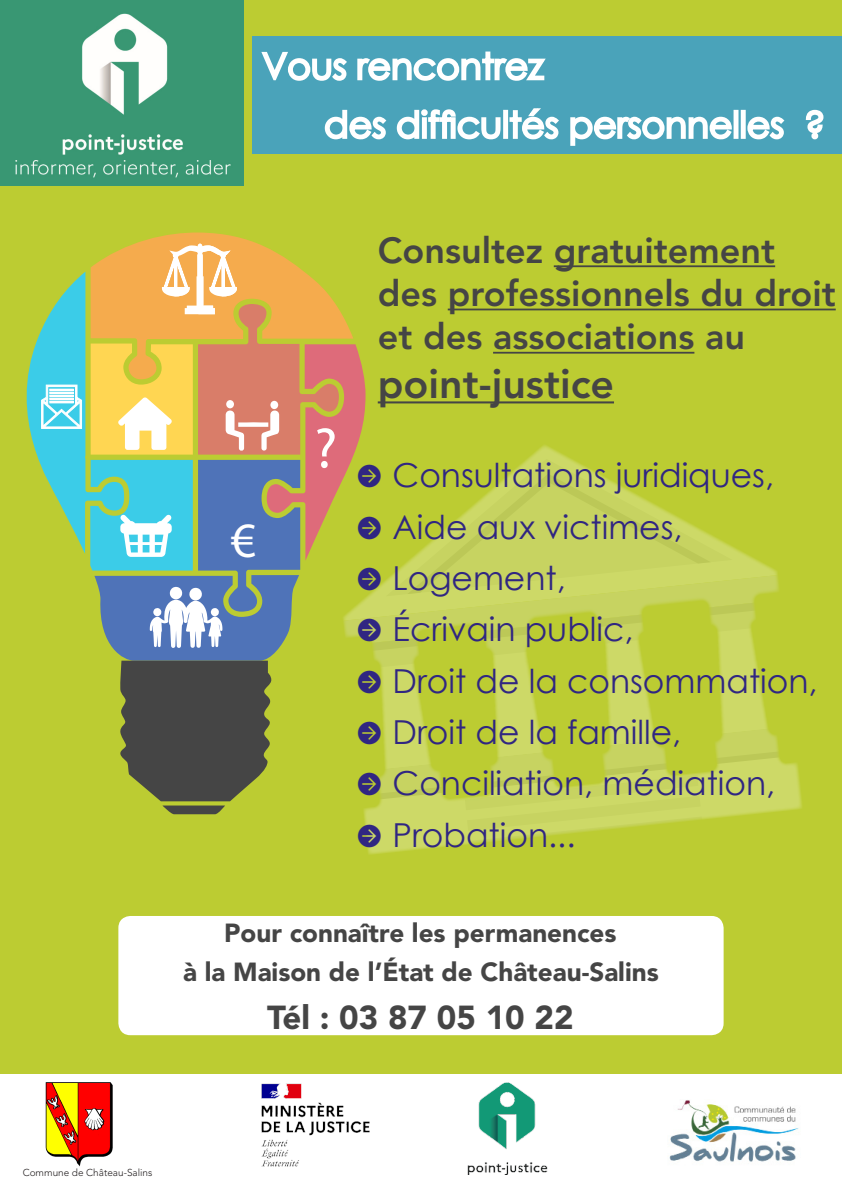
<style>
.page{position:relative;width:842px;height:1191px;background:#fff}
.page>*{position:absolute;margin:0;border:0;box-sizing:border-box;transform-origin:0 0}
.t1{font:57.3px "Myriad Pro";color:#fff}
.t2{font:49.7px "Myriad Pro";color:#fff}
.t3{font:800 41px "Avenir LT Pro";color:#454545}
.t4{font:800 36px/43.2px "Avenir LT Pro";color:#454545}
.t5{font:33px "Century Gothic";color:#302682}
.t6{font:900 33px "Avenir LT Pro";color:#454545}
.t7{font:900 26px "Avenir LT Pro";color:#454545}
.t8{font:300 10px "Avenir LT Pro";color:#231f20}
.s1{font-family:"Klavika Arrows";font-weight:300}
</style>
<div class="page">
<div style="left:0;top:0;width:842px;height:1073px;background:#bccc32"></div>
<svg style="left:368px;top:763px;width:434px;height:92px"></svg>
<hr style="left:448px;top:308px;width:388px;height:2px;background:#454545">
<svg style="left:26px;top:232px;width:763px;height:619px"></svg>
<div style="left:118px;top:916px;width:606px;height:119px;background:#fff;border-radius:12px"></div>
<img style="left:45px;top:1082px;width:68px;height:84px">
<img style="left:669px;top:1100px;width:130px;height:62px">
<div style="left:252px;top:36px;width:590px;height:118px;background:#4aa3ba"></div>
<svg style="left:261px;top:51px;width:86px;height:30px"></svg>
<svg style="left:357px;top:51px;width:189px;height:30px"></svg>
<svg style="left:324px;top:109px;width:63px;height:31px"></svg>
<svg style="left:396px;top:109px;width:105px;height:31px"></svg>
<div style="left:503px;top:110px;width:5px;height:29px;border:2px solid #fff"></div>
<svg style="left:508px;top:108px;width:51px;height:32px"></svg>
<svg style="left:570px;top:116px;width:162px;height:30px"></svg>
<div style="left:733px;top:110px;width:5px;height:29px;border:2px solid #fff"></div>
<div style="left:741px;top:110px;width:5px;height:29px;border:2px solid #fff"></div>
<svg style="left:747px;top:116px;width:38px;height:24px"></svg>
<svg style="left:805px;top:109px;width:19px;height:31px"></svg>
<img style="left:467px;top:1082px;width:81px;height:92px">
<img style="left:0;top:0;width:243px;height:186px">
<img style="left:261px;top:1083px;width:109px;height:84px">
<h2 class="t2" style="left:231px;top:510px;width:27px">€</h2>
<h1 class="t1" style="left:314px;top:413px;width:24px">?</h1>
<p class="t4" style="left:378px;top:229px;width:459px">Consultez gratuitement des professionnels du droit et des associations au</p>
<p class="t3" style="left:378px;top:360px;width:238px">point-justice</p>
<p class="t5" style="left:356px;top:452px;width:419px"><span class="s1">R</span> Consultations juridiques,</p>
<p class="t5" style="left:356px;top:503px;width:328px"><span class="s1">R</span> Aide aux victimes,</p>
<p class="t5" style="left:356px;top:555px;width:211px"><span class="s1">R</span> Logement,</p>
<p class="t5" style="left:356px;top:606px;width:279px"><span class="s1">R</span> Écrivain public,</p>
<p class="t5" style="left:356px;top:657px;width:463px"><span class="s1">R</span> Droit de la consommation,</p>
<p class="t5" style="left:356px;top:709px;width:326px"><span class="s1">R</span> Droit de la famille,</p>
<p class="t5" style="left:356px;top:760px;width:420px"><span class="s1">R</span> Conciliation, médiation,</p>
<p class="t5" style="left:356px;top:811px;width:221px"><span class="s1">R</span> Probation...</p>
<p class="t7" style="left:224px;top:916px;width:394px">Pour connaître les permanences</p>
<p class="t7" style="left:183px;top:956px;width:477px">à la Maison de l’État de Château-Salins</p>
<p class="t6" style="left:267px;top:998px;width:308px">Tél : 03 87 05 10 22</p>
<p class="t8" style="left:23px;top:1167px;width:131px">Commune de Château-Salins</p>
</div>
